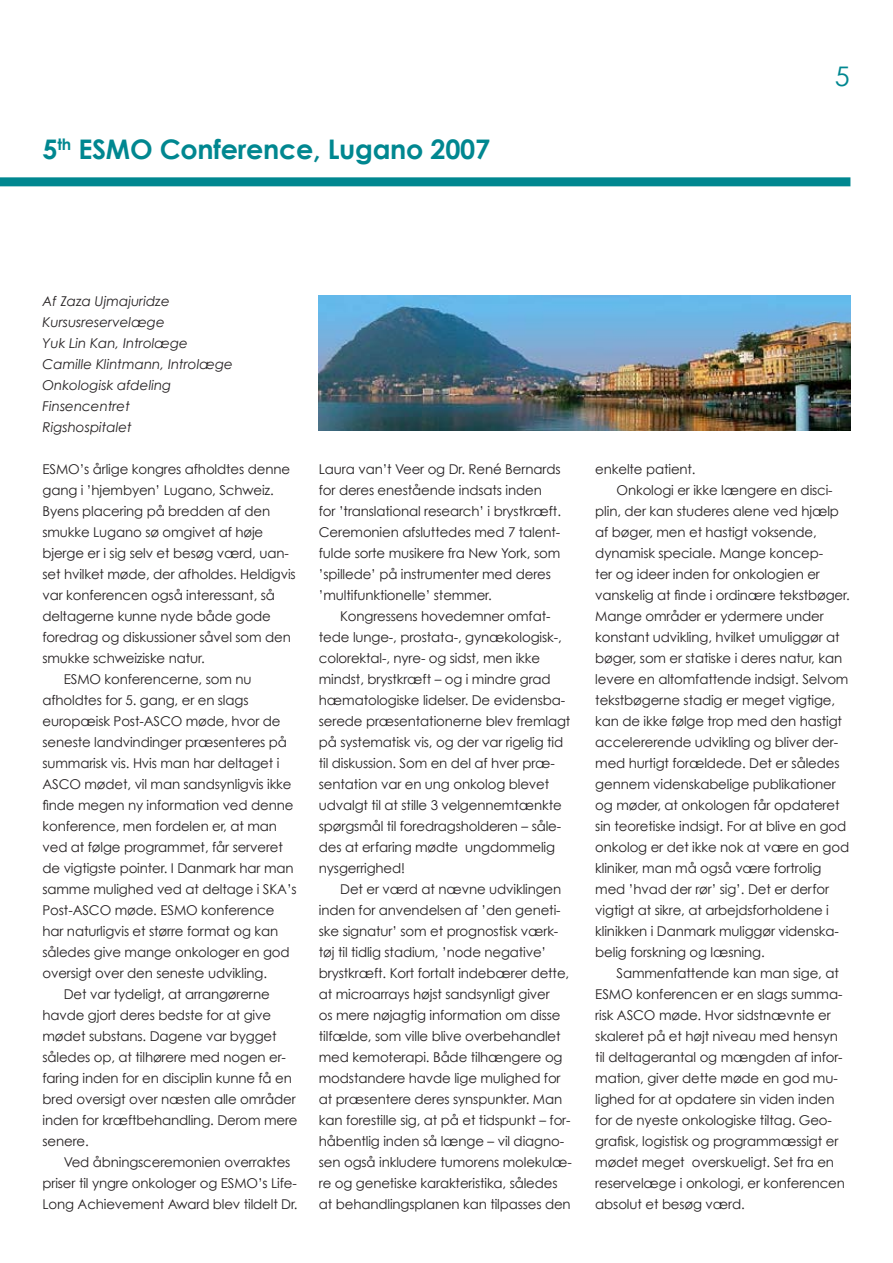
<style>
.page{position:relative;width:893px;height:1263px;background:#fff}
.page>*{position:absolute;margin:0;border:0;box-sizing:border-box;transform-origin:0 0}
.t1{font:700 27px "Century Gothic";letter-spacing:-.01em;color:#008790}
.t2{font:13.5px/21px "Century Gothic";letter-spacing:-.01em;color:#231f20}
.t3{font:italic 13.5px/21px "Century Gothic";color:#231f20}
</style>
<div class="page">
<div style="left:0;top:177px;width:850px;height:9px;background:#008790"></div>
<img style="left:319px;top:296px;width:531px;height:134px">
<h1 class="t1" style="left:43px;top:132px;width:449px">5<sup>th</sup> ESMO Conference, Lugano 2007</h1>
<p class="t3" style="left:43px;top:290px;width:192px">Af Zaza Ujmajuridze<br>Kursusreservelæge<br>Yuk Lin Kan, Introlæge<br>Camille Klintmann, Introlæge<br>Onkologisk afdeling<br>Finsencentret<br>Rigshospitalet</p>
<p class="t2" style="left:43px;top:458px;width:249px">ESMO’s årlige kongres afholdtes denne</p>
<p class="t2" style="left:43px;top:479px;width:233px">gang i ’hjembyen’ Lugano, Schweiz.</p>
<p class="t2" style="left:43px;top:500px;width:229px">Byens placering på bredden af den</p>
<p class="t2" style="left:43px;top:521px;width:222px">smukke Lugano sø omgivet af høje</p>
<p class="t2" style="left:43px;top:542px;width:248px">bjerge er i sig selv et besøg værd, uan-</p>
<p class="t2" style="left:43px;top:563px;width:255px">set hvilket møde, der afholdes. Heldigvis</p>
<p class="t2" style="left:43px;top:584px;width:234px">var konferencen også interessant, så</p>
<p class="t2" style="left:43px;top:605px;width:230px">deltagerne kunne nyde både gode</p>
<p class="t2" style="left:43px;top:626px;width:250px">foredrag og diskussioner såvel som den</p>
<p class="t2" style="left:43px;top:647px;width:164px">smukke schweiziske natur.</p>
<p class="t2" style="left:64px;top:668px;width:189px">ESMO konferencerne, som nu</p>
<p class="t2" style="left:43px;top:689px;width:208px">afholdtes for 5. gang, er en slags</p>
<p class="t2" style="left:43px;top:710px;width:240px">europæisk Post-ASCO møde, hvor de</p>
<p class="t2" style="left:43px;top:731px;width:246px">seneste landvindinger præsenteres på</p>
<p class="t2" style="left:43px;top:752px;width:238px">summarisk vis. Hvis man har deltaget i</p>
<p class="t2" style="left:43px;top:773px;width:251px">ASCO mødet, vil man sandsynligvis ikke</p>
<p class="t2" style="left:43px;top:794px;width:252px">finde megen ny information ved denne</p>
<p class="t2" style="left:43px;top:815px;width:236px">konference, men fordelen er, at man</p>
<p class="t2" style="left:43px;top:836px;width:242px">ved at følge programmet, får serveret</p>
<p class="t2" style="left:43px;top:857px;width:253px">de vigtigste pointer. I Danmark har man</p>
<p class="t2" style="left:43px;top:878px;width:256px">samme mulighed ved at deltage i SKA’s</p>
<p class="t2" style="left:43px;top:899px;width:234px">Post-ASCO møde. ESMO konference</p>
<p class="t2" style="left:43px;top:920px;width:237px">har naturligvis et større format og kan</p>
<p class="t2" style="left:43px;top:941px;width:249px">således give mange onkologer en god</p>
<p class="t2" style="left:43px;top:962px;width:226px">oversigt over den seneste udvikling.</p>
<p class="t2" style="left:64px;top:983px;width:207px">Det var tydeligt, at arrangørerne</p>
<p class="t2" style="left:43px;top:1004px;width:230px">havde gjort deres bedste for at give</p>
<p class="t2" style="left:43px;top:1025px;width:236px">mødet substans. Dagene var bygget</p>
<p class="t2" style="left:43px;top:1046px;width:245px">således op, at tilhørere med nogen er-</p>
<p class="t2" style="left:43px;top:1067px;width:251px">faring inden for en disciplin kunne få en</p>
<p class="t2" style="left:43px;top:1088px;width:255px">bred oversigt over næsten alle områder</p>
<p class="t2" style="left:43px;top:1109px;width:257px">inden for kræftbehandling. Derom mere</p>
<p class="t2" style="left:43px;top:1130px;width:48px">senere.</p>
<p class="t2" style="left:64px;top:1151px;width:228px">Ved åbningsceremonien overraktes</p>
<p class="t2" style="left:43px;top:1172px;width:256px">priser til yngre onkologer og ESMO’s Life-</p>
<p class="t2" style="left:43px;top:1193px;width:257px">Long Achievement Award blev tildelt Dr.</p>
<p class="t2" style="left:319px;top:458px;width:244px">Laura van’t Veer og Dr. René Bernards for deres enestående indsats inden for ’translational research’ i brystkræft.<br>Ceremonien afsluttedes med 7 talent&shy;fulde sorte musikere fra New York, som ’spillede’ på instrumenter med deres ’multifunktionelle’ stemmer.</p>
<p class="t2" style="left:319px;top:605px;width:253px;text-indent:21px">Kongressens hovedemner omfat&shy;tede lunge-, prostata-, gynækologisk-, colorektal-, nyre- og sidst, men ikke mindst, brystkræft – og i mindre grad hæmatologiske lidelser. De evidensba&shy;serede præsentationerne blev fremlagt på systematisk vis, og der var rigelig tid til diskussion. Som en del af hver præ&shy;sentation var en ung onkolog blevet udvalgt til at stille 3 velgennemtænkte spørgsmål til foredragsholderen – såle&shy;des at erfaring mødte ungdommelig nysgerrighed!</p>
<p class="t2" style="left:319px;top:878px;width:254px;text-indent:21px">Det er værd at nævne udviklingen inden for anvendelsen af ’den geneti&shy;ske signatur’ som et prognostisk værk&shy;tøj til tidlig stadium, ’node negative’ brystkræft. Kort fortalt indebærer dette, at microarrays højst sandsynligt giver<br>os mere nøjagtig information om disse tilfælde, som ville blive overbehandlet med kemoterapi. Både tilhængere og modstandere havde lige mulighed for at præsentere deres synspunkter. Man kan forestille sig, at på et tidspunkt – for&shy;håbentlig inden så længe – vil diagno&shy;sen også inkludere tumorens molekulæ&shy;re og genetiske karakteristika, således at behandlingsplanen kan tilpasses den</p>
<p class="t2" style="left:595px;top:458px;width:102px">enkelte patient.</p>
<p class="t2" style="left:617px;top:479px;width:218px">Onkologi er ikke længere en disci-</p>
<p class="t2" style="left:595px;top:500px;width:245px">plin, der kan studeres alene ved hjælp</p>
<p class="t2" style="left:595px;top:521px;width:223px">af bøger, men et hastigt voksende,</p>
<p class="t2" style="left:595px;top:542px;width:229px">dynamisk speciale. Mange koncep-</p>
<p class="t2" style="left:595px;top:563px;width:226px">ter og ideer inden for onkologien er</p>
<p class="t2" style="left:595px;top:584px;width:256px">vanskelig at finde i ordinære tekstbøger.</p>
<p class="t2" style="left:595px;top:605px;width:230px">Mange områder er ydermere under</p>
<p class="t2" style="left:595px;top:626px;width:246px">konstant udvikling, hvilket umuliggør at</p>
<p class="t2" style="left:595px;top:647px;width:248px">bøger, som er statiske i deres natur, kan</p>
<p class="t2" style="left:595px;top:668px;width:255px">levere en altomfattende indsigt. Selvom</p>
<p class="t2" style="left:595px;top:689px;width:241px">tekstbøgerne stadig er meget vigtige,</p>
<p class="t2" style="left:595px;top:710px;width:248px">kan de ikke følge trop med den hastigt</p>
<p class="t2" style="left:595px;top:731px;width:244px">accelererende udvikling og bliver der-</p>
<p class="t2" style="left:595px;top:752px;width:246px">med hurtigt forældede. Det er således</p>
<p class="t2" style="left:595px;top:773px;width:242px">gennem videnskabelige publikationer</p>
<p class="t2" style="left:595px;top:794px;width:246px">og møder, at onkologen får opdateret</p>
<p class="t2" style="left:595px;top:815px;width:253px">sin teoretiske indsigt. For at blive en god</p>
<p class="t2" style="left:595px;top:836px;width:255px">onkolog er det ikke nok at være en god</p>
<p class="t2" style="left:595px;top:857px;width:228px">kliniker, man må også være fortrolig</p>
<p class="t2" style="left:595px;top:878px;width:235px">med ’hvad der rør’ sig’. Det er derfor</p>
<p class="t2" style="left:595px;top:899px;width:235px">vigtigt at sikre, at arbejdsforholdene i</p>
<p class="t2" style="left:595px;top:920px;width:245px">klinikken i Danmark muliggør videnska-</p>
<p class="t2" style="left:595px;top:941px;width:171px">belig forskning og læsning.</p>
<p class="t2" style="left:617px;top:962px;width:224px">Sammenfattende kan man sige, at</p>
<p class="t2" style="left:595px;top:983px;width:249px">ESMO konferencen er en slags summa-</p>
<p class="t2" style="left:595px;top:1004px;width:237px">risk ASCO møde. Hvor sidstnævnte er</p>
<p class="t2" style="left:595px;top:1025px;width:244px">skaleret på et højt niveau med hensyn</p>
<p class="t2" style="left:595px;top:1046px;width:249px">til deltagerantal og mængden af infor-</p>
<p class="t2" style="left:595px;top:1067px;width:244px">mation, giver dette møde en god mu-</p>
<p class="t2" style="left:595px;top:1088px;width:241px">lighed for at opdatere sin viden inden</p>
<p class="t2" style="left:595px;top:1109px;width:238px">for de nyeste onkologiske tiltag. Geo-</p>
<p class="t2" style="left:595px;top:1130px;width:245px">grafisk, logistisk og programmæssigt er</p>
<p class="t2" style="left:595px;top:1151px;width:240px">mødet meget overskueligt. Set fra en</p>
<p class="t2" style="left:595px;top:1172px;width:251px">reservelæge i onkologi, er konferencen</p>
<p class="t2" style="left:595px;top:1193px;width:151px">absolut et besøg værd.</p>
</div>
